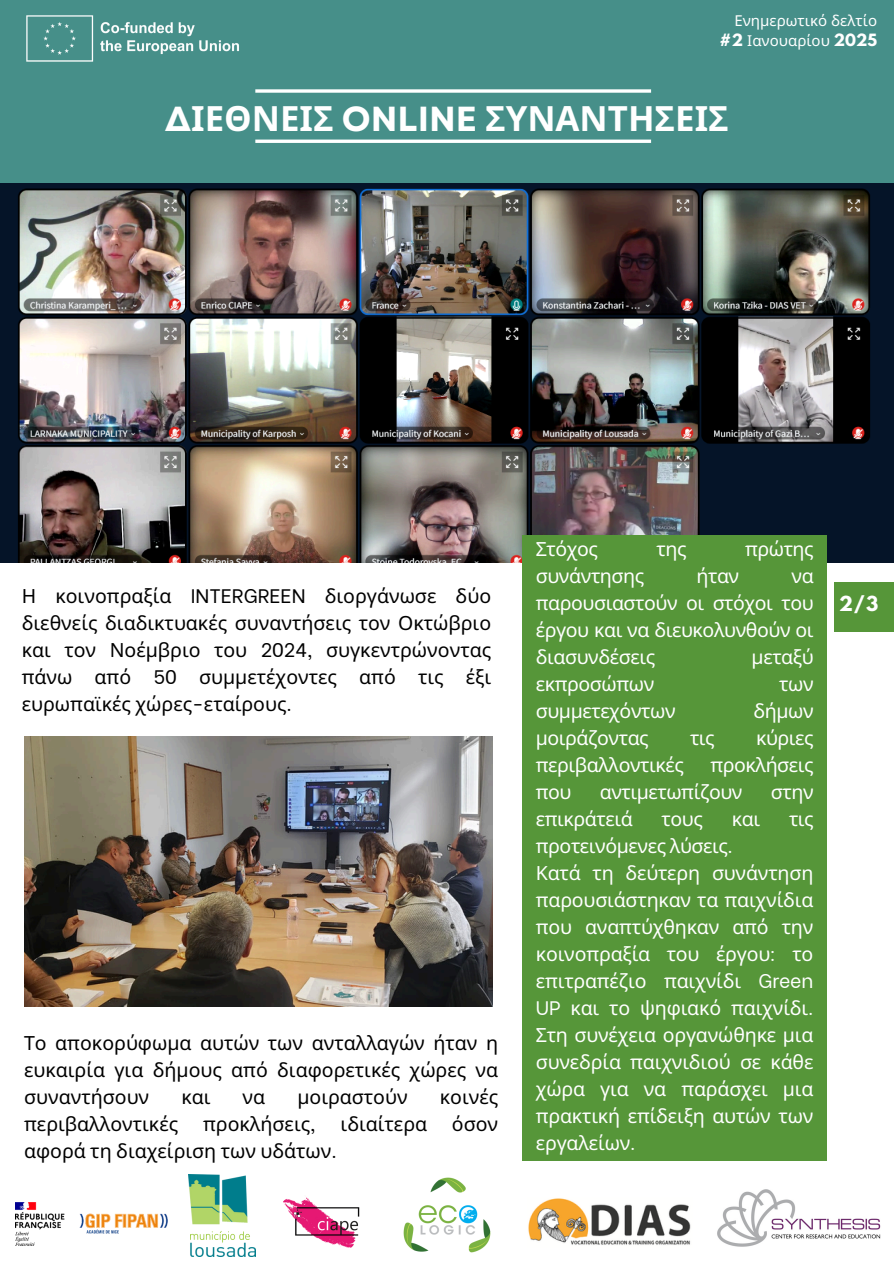
<style>
.page{position:relative;width:894px;height:1264px;background:#fff}
.page>*{position:absolute;margin:0;border:0;box-sizing:border-box;transform-origin:0 0}
.t1{font:700 34.8px "Noto Sans";color:#fff}
.t2{font:19.5px/27px "Noto Sans";letter-spacing:-.01em;color:#fff;text-align:justify}
.t3{font:19.5px/27px "Noto Sans";color:#000;text-align:justify}
.t4{font:700 18.3px "League Spartan";color:#fff}
.t5{font:15px/20.2px "Noto Sans";color:#fff;text-align:right}
.s1{font-family:"League Spartan";font-weight:700}
.s2{font-family:"Garet"}
.s3{font-family:"Be Vietnam"}
</style>
<div class="page">
<div style="left:0;top:0;width:893px;height:200px;background:#468f89"></div>
<img style="left:0;top:183px;width:893px;height:379px">
<img style="left:24px;top:736px;width:468px;height:270px">
<img style="left:16px;top:1202px;width:152px;height:43px">
<img style="left:189px;top:1174px;width:66px;height:82px">
<img style="left:283px;top:1197px;width:77px;height:51px">
<img style="left:403px;top:1177px;width:88px;height:76px">
<img style="left:528px;top:1198px;width:163px;height:47px">
<img style="left:717px;top:1189px;width:164px;height:58px">
<svg style="left:255px;top:139px;width:396px;height:4px;background:#e1edec"></svg>
<svg style="left:255px;top:89px;width:396px;height:4px;background:#e2edec"></svg>
<div style="left:834px;top:582px;width:59px;height:49px;background:#569639"></div>
<div style="left:522px;top:535px;width:304px;height:626px;background:#569639"></div>
<img style="left:26px;top:15px;width:213px;height:47px">
<p class="t5" style="left:719px;top:10px;width:159px">Ενημερωτικό δελτίο <span class="s1">#2</span> Ιανουαρίου <span class="s1">2025</span></p>
<p class="t1" style="left:165px;top:93px;width:565px"><span class="s2">Δ</span>ΙΕΘΝΕΙΣ <span class="s2">ONLINE</span> ΣΥΝΑΝΤΗΣΕΙΣ</p>
<h1 class="t3" style="left:22px;top:581px;width:471px">Η κοινοπραξία <span class="s3">INTERGREEN</span> διοργάνωσε δύο διεθνείς διαδικτυακές συναντήσεις τον Οκτώβριο και τον Νοέμβριο του <span class="s3">2024,</span> συγκεντρώνοντας πάνω από <span class="s3">50</span> συμμετέχοντες από τις έξι ευρωπαϊκές χώρες<span class="s3">-</span>εταίρους<span class="s3">.</span></h1>
<p class="t3" style="left:24px;top:1029px;width:475px">Το αποκορύφωμα αυτών των ανταλλαγών ήταν η ευκαιρία για δήμους από διαφορετικές χώρες να συναντήσουν</p>
<p class="t3" style="left:181px;top:1083px;width:31px">και</p>
<p class="t3" style="left:242px;top:1083px;width:24px">να</p>
<p class="t3" style="left:297px;top:1083px;width:112px">μοιραστούν</p>
<p class="t3" style="left:439px;top:1083px;width:60px">κοινές</p>
<p class="t3" style="left:24px;top:1110px;width:156px">περιβαλλοντικές</p>
<p class="t3" style="left:203px;top:1110px;width:114px">προκλήσεις<span class="s3">,</span></p>
<p class="t3" style="left:340px;top:1110px;width:88px">ιδιαίτερα</p>
<p class="t3" style="left:452px;top:1110px;width:48px">όσον</p>
<p class="t3" style="left:24px;top:1137px;width:314px">αφορά τη διαχείριση των υδάτων<span class="s3">.</span></p>
<p class="t2" style="left:535px;top:535px;width:64px">Στόχος</p>
<p class="t2" style="left:656px;top:535px;width:31px">της</p>
<p class="t2" style="left:744px;top:535px;width:70px">πρώτης</p>
<p class="t2" style="left:535px;top:562px;width:110px">συνάντησης</p>
<p class="t2" style="left:696px;top:562px;width:44px">ήταν</p>
<p class="t2" style="left:535px;top:562px;width:279px;text-indent:255px">να παρουσιαστούν οι στόχοι του έργου και να διευκολυνθούν οι διασυνδέσεις</p>
<p class="t2" style="left:751px;top:643px;width:63px">μεταξύ</p>
<p class="t2" style="left:535px;top:670px;width:120px">εκπροσώπων</p>
<p class="t2" style="left:779px;top:670px;width:36px">των</p>
<p class="t2" style="left:535px;top:697px;width:141px">συμμετεχόντων</p>
<p class="t2" style="left:753px;top:697px;width:62px">δήμων</p>
<p class="t2" style="left:535px;top:724px;width:114px">μοιράζοντας</p>
<p class="t2" style="left:689px;top:724px;width:26px">τις</p>
<p class="t2" style="left:755px;top:724px;width:59px">κύριες</p>
<p class="t2" style="left:535px;top:751px;width:150px">περιβαλλοντικές</p>
<p class="t2" style="left:710px;top:751px;width:105px">προκλήσεις</p>
<p class="t2" style="left:535px;top:778px;width:37px">που</p>
<p class="t2" style="left:599px;top:778px;width:144px">αντιμετωπίζουν</p>
<p class="t2" style="left:770px;top:778px;width:44px">στην</p>
<p class="t2" style="left:535px;top:805px;width:98px">επικράτειά</p>
<p class="t2" style="left:661px;top:805px;width:43px">τους</p>
<p class="t2" style="left:731px;top:805px;width:30px">και</p>
<p class="t2" style="left:788px;top:805px;width:26px">τις</p>
<p class="t2" style="left:535px;top:832px;width:279px;text-align:left">προτεινόμενες λύσεις<span class="s3">.<br></span>Κατά τη δεύτερη συνάντηση παρουσιάστηκαν τα παιχνίδια που αναπτύχθηκαν από την κοινοπραξία του έργου<span class="s3">:</span> το επιτραπέζιο παιχνίδι <span class="s3">Green<br>UP</span> και το ψηφιακό παιχνίδι<span class="s3">.<br></span>Στη συνέχεια οργανώθηκε μια συνεδρία παιχνιδιού σε κάθε χώρα για να παράσχει μια πρακτική επίδειξη αυτών των εργαλείων<span class="s3">.</span></p>
<p class="t4" style="left:838px;top:595px;width:41px">2/3</p>
</div>
